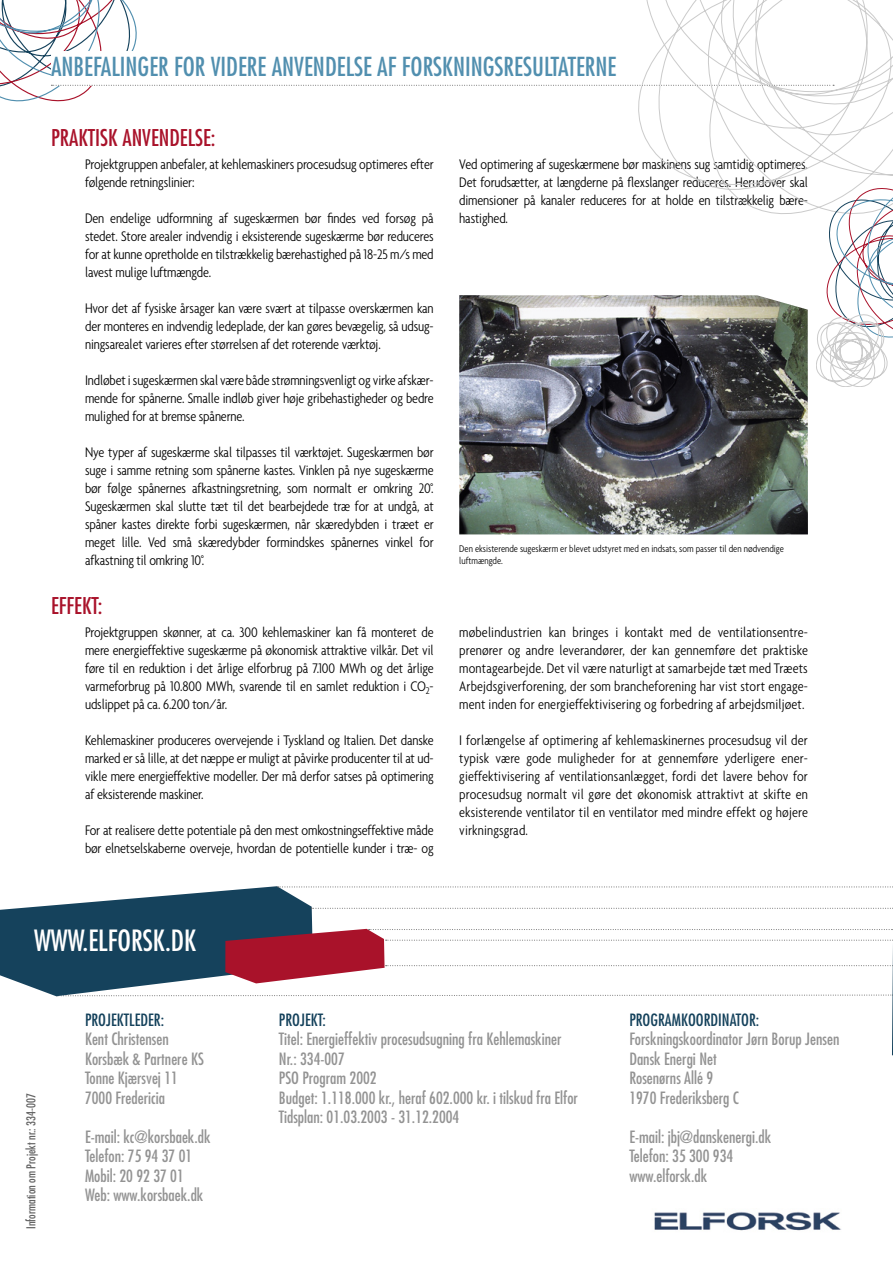
<style>
.page{position:relative;width:893px;height:1263px;background:#fff}
.page>*{position:absolute;margin:0;border:0;box-sizing:border-box;transform-origin:0 0}
.t1{font:condensed 28.5px "Futura";color:#fff}
.t2{font:condensed 25.5px "Futura";color:#518faf}
.t3{font:condensed 22.5px "Futura";color:#a9122a}
.t4{font:condensed 16.5px/19.5px "Futura";color:#939393}
.t5{font:condensed 16.5px "Futura";color:#15425c}
.t6{font:300 condensed 15px/18px "Agenda";letter-spacing:-.01em;color:#000;text-align:justify}
.t7{font:condensed 12px "Futura";color:#636363}
.t8{font:300 condensed 10.5px/12px "Agenda";color:#000}
</style>
<div class="page">
<img style="left:459px;top:387px;width:349px;height:147px">
<svg style="left:0;top:886px;width:893px;height:170px"></svg>
<img style="left:654px;top:1212px;width:188px;height:19px">
<svg style="left:0;top:0;width:893px;height:387px"></svg>
<h2 class="t2" style="left:51px;top:51px;width:567px">ANBEFALINGER FOR VIDERE ANVENDELSE AF FORSKNINGSRESULTATERNE</h2>
<h3 class="t3" style="left:51px;top:124px;width:166px">PRAKTISK ANVENDELSE:</h3>
<p class="t6" style="left:85px;top:155px;width:350px">Projektgruppen anbefaler, at kehlemaskiners procesudsug optimeres efter følgende retningslinier:</p>
<p class="t6" style="left:85px;top:209px;width:350px">Den endelige udformning af sugeskærmen bør findes ved forsøg på stedet. Store arealer indvendig i eksisterende sugeskærme bør reduceres for at kunne opretholde en tilstrækkelig bærehastighed på 18-25 m/s med lavest mulige luftmængde.</p>
<p class="t6" style="left:85px;top:299px;width:350px">Hvor det af fysiske årsager kan være svært at tilpasse overskærmen kan der monteres en indvendig ledeplade, der kan gøres bevægelig, så udsug&shy;ningsarealet varieres efter størrelsen af det roterende værktøj.</p>
<p class="t6" style="left:85px;top:371px;width:350px">Indløbet i sugeskærmen skal være både strømningsvenligt og virke afskær&shy;mende for spånerne. Smalle indløb giver høje gribehastigheder og bedre mulighed for at bremse spånerne.</p>
<p class="t6" style="left:85px;top:443px;width:350px">Nye typer af sugeskærme skal tilpasses til værktøjet. Sugeskærmen bør suge i samme retning som spånerne kastes. Vinklen på nye sugeskærme bør følge spånernes afkastningsretning, som normalt er omkring 20°.<br>Sugeskærmen skal slutte tæt til det bearbejdede træ for at undgå, at spåner kastes direkte forbi sugeskærmen, når skæredybden i træet er meget lille. Ved små skæredybder formindskes spånernes vinkel for afkastning til omkring 10°.</p>
<h3 class="t3" style="left:51px;top:591px;width:53px">EFFEKT:</h3>
<p class="t6" style="left:85px;top:623px;width:350px">Projektgruppen skønner, at ca. 300 kehlemaskiner kan få monteret de mere energieffektive sugeskærme på økonomisk attraktive vilkår. Det vil føre til en reduktion i det årlige elforbrug på 7.100 MWh og det årlige varmeforbrug på 10.800 MWh, svarende til en samlet reduktion i CO<sub>2</sub>- udslippet på ca. 6.200 ton/år.</p>
<p class="t6" style="left:85px;top:731px;width:350px">Kehlemaskiner produceres overvejende i Tyskland og Italien. Det danske marked er så lille, at det næppe er muligt at påvirke producenter til at ud&shy;vikle mere energieffektive modeller. Der må derfor satses på optimering af eksisterende maskiner.</p>
<p class="t6" style="left:85px;top:821px;width:350px">For at realisere dette potentiale på den mest omkostningseffektive måde bør elnetselskaberne overveje, hvordan de potentielle kunder i træ- og</p>
<p class="t6" style="left:459px;top:155px;width:350px">Ved optimering af sugeskærmene bør maskinens sug samtidig optimeres.<br>Det forudsætter, at længderne på flexslanger reduceres. Herudover skal dimensioner på kanaler reduceres for at holde en tilstrækkelig bære&shy;hastighed.</p>
<p class="t8" style="left:459px;top:543px;width:326px">Den eksisterende sugeskærm er blevet udstyret med en indsats, som passer til den nødvendige luftmængde.</p>
<p class="t6" style="left:459px;top:623px;width:350px">møbelindustrien kan bringes i kontakt med de ventilationsentre&shy;prenører og andre leverandører, der kan gennemføre det praktiske montagearbejde. Det vil være naturligt at samarbejde tæt med Træets Arbejdsgiverforening, der som brancheforening har vist stort engage&shy;ment inden for energieffektivisering og forbedring af arbejdsmiljøet.</p>
<p class="t6" style="left:459px;top:731px;width:350px">I forlængelse af optimering af kehlemaskinernes procesudsug vil der typisk være gode muligheder for at gennemføre yderligere ener&shy;gieffektivisering af ventilationsanlægget, fordi det lavere behov for procesudsug normalt vil gøre det økonomisk attraktivt at skifte en eksisterende ventilator til en ventilator med mindre effekt og højere virkningsgrad.</p>
<h1 class="t1" style="left:34px;top:922px;width:164px">WWW.ELFORSK.DK</h1>
<p class="t7" style="left:23px;top:1229px;width:137px;rotate:-90deg">Information om Projekt nr.: 334-007</p>
<p class="t5" style="left:85px;top:1009px;width:81px">PROJEKTLEDER:</p>
<p class="t4" style="left:85px;top:1029px;width:120px">Kent Christensen<br>Korsbæk &amp; Partnere KS<br>Tonne Kjærsvej 11<br>7000 Fredericia</p>
<p class="t4" style="left:85px;top:1126px;width:127px">E-mail: kc@korsbaek.dk<br>Telefon: 75 94 37 01<br>Mobil: 20 92 37 01<br>Web: www.korsbaek.dk</p>
<p class="t5" style="left:279px;top:1009px;width:48px">PROJEKT:</p>
<p class="t4" style="left:279px;top:1029px;width:300px">Titel: Energieffektiv procesudsugning fra Kehlemaskiner Nr.: 334-007<br>PSO Program 2002<br>Budget: 1.118.000 kr., heraf 602.000 kr. i tilskud fra Elfor Tidsplan: 01.03.2003 - 31.12.2004</p>
<p class="t5" style="left:629px;top:1009px;width:132px">PROGRAMKOORDINATOR:</p>
<p class="t4" style="left:629px;top:1029px;width:212px">Forskningskoordinator Jørn Borup Jensen<br>Dansk Energi Net<br>Rosenørns Allé 9<br>1970 Frederiksberg C</p>
<p class="t4" style="left:629px;top:1126px;width:144px">E-mail: jbj@danskenergi.dk<br>Telefon: 35 300 934 www.elforsk.dk</p>
</div>
